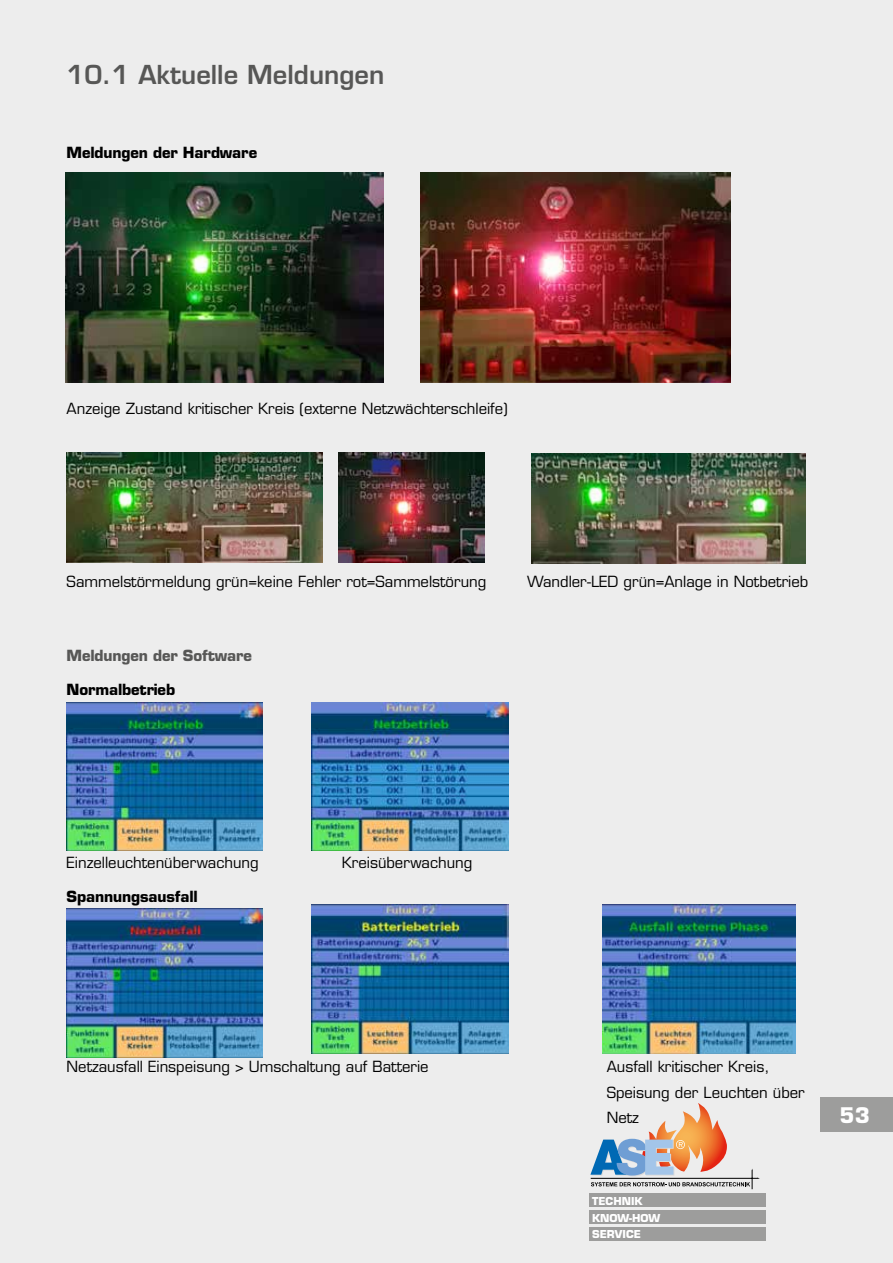
<style>
.page{position:relative;width:893px;height:1263px;background:#ededed}
.page>*{position:absolute;margin:0;border:0;box-sizing:border-box;transform-origin:0 0}
.t1{font:600 25.5px "Eurostile";color:#575756}
.t2{font:700 21px "Eurostile";color:#fff}
.t3{font:15px/25.5px "Eurostile";color:#000}
.t4{font:700 15px "Eurostile";letter-spacing:-.01em;color:#000}
.t5{font:700 15px "Eurostile";letter-spacing:-.01em;color:#575756}
.t6{font:700 10.65px/16.8px "Eurostile";color:#fff}
</style>
<div class="page">
<div style="left:821px;top:1097px;width:72px;height:34px;background:#9d9d9c"></div>
<svg style="left:590px;top:1103px;width:170px;height:86px"></svg>
<div style="left:589px;top:1194px;width:176px;height:13px;background:#9d9d9c"></div>
<div style="left:589px;top:1211px;width:176px;height:13px;background:#9d9d9c"></div>
<div style="left:589px;top:1227px;width:176px;height:14px;background:#9d9d9c"></div>
<img style="left:66px;top:172px;width:317px;height:210px">
<img style="left:421px;top:173px;width:310px;height:209px">
<img style="left:67px;top:452px;width:255px;height:110px">
<img style="left:338px;top:452px;width:147px;height:110px">
<img style="left:532px;top:453px;width:273px;height:110px">
<img style="left:67px;top:702px;width:196px;height:149px">
<img style="left:312px;top:702px;width:196px;height:149px">
<img style="left:67px;top:909px;width:196px;height:148px">
<img style="left:312px;top:905px;width:196px;height:148px">
<img style="left:603px;top:905px;width:193px;height:148px">
<h1 class="t1" style="left:67px;top:59px;width:319px">10.1 Aktuelle Meldungen</h1>
<p class="t4" style="left:67px;top:143px;width:192px">Meldungen der Hardware</p>
<p class="t3" style="left:67px;top:396px;width:443px">Anzeige Zustand kritischer Kreis (externe Netzwächterschleife)</p>
<p class="t3" style="left:67px;top:569px;width:421px">Sammelstörmeldung grün=keine Fehler rot=Sammelstörung</p>
<p class="t3" style="left:527px;top:569px;width:283px">Wandler-LED grün=Anlage in Notbetrieb</p>
<p class="t5" style="left:67px;top:646px;width:187px">Meldungen der Software</p>
<p class="t4" style="left:67px;top:680px;width:110px">Normalbetrieb</p>
<p class="t3" style="left:67px;top:850px;width:194px">Einzelleuchtenüberwachung</p>
<p class="t3" style="left:342px;top:850px;width:132px">Kreisüberwachung</p>
<p class="t4" style="left:67px;top:887px;width:133px">Spannungsausfall</p>
<p class="t3" style="left:67px;top:1054px;width:363px">Netzausfall Einspeisung &gt; Umschaltung auf Batterie</p>
<p class="t3" style="left:607px;top:1054px;width:200px">Ausfall kritischer Kreis,<br>Speisung der Leuchten über<br>Netz</p>
<p class="t6" style="left:592px;top:1192px;width:70px">TECHNIK<br>KNOW-HOW<br>SERVICE</p>
<h2 class="t2" style="left:840px;top:1102px;width:32px">53</h2>
</div>
